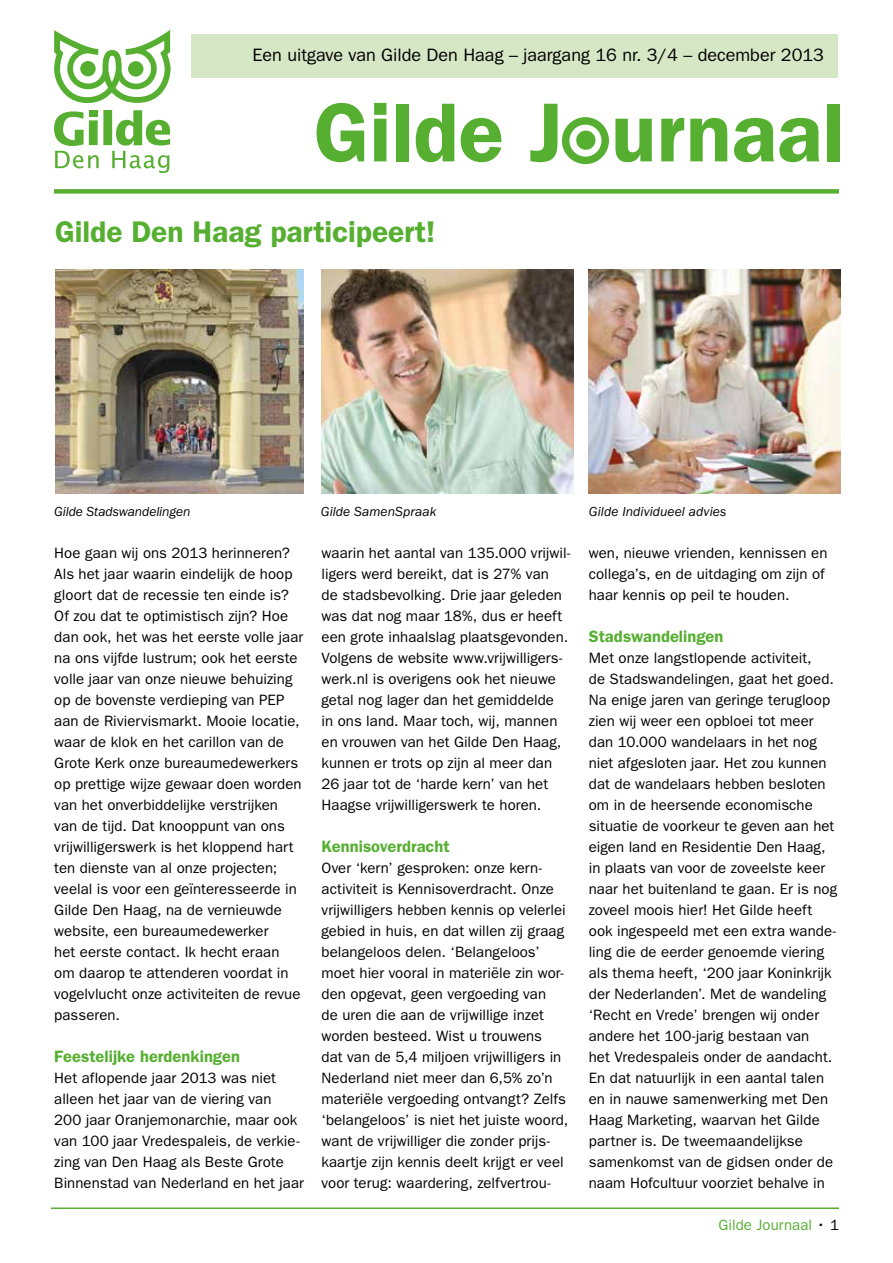
<style>
.page{position:relative;width:893px;height:1263px;background:#fff}
.page>*{position:absolute;margin:0;border:0;box-sizing:border-box;transform-origin:0 0}
.t1{font:600 84px "ITC Franklin Gothic Std";color:#56af31}
.t2{font:600 30px "ITC Franklin Gothic Std";letter-spacing:-.005em;color:#56af31}
.t3{font:18px "ITC Franklin Gothic Std";color:#000}
.t4{font:600 16.5px "ITC Franklin Gothic Std";color:#56af31}
.t5{font:15px/21px "ITC Franklin Gothic Std";letter-spacing:.005em;color:#000}
.t6{font:15px "ITC Franklin Gothic Std";letter-spacing:.005em;color:#56af31}
.t7{font:italic 13.5px "ITC Franklin Gothic Std";letter-spacing:.005em;color:#000}
.s1{font-size:66px}
.s2{color:#000}
</style>
<div class="page">
<hr style="left:51px;top:1207px;width:788px;height:2px;background:#56af31">
<div style="left:191px;top:35px;width:647px;height:43px;background:#d6e7c5"></div>
<svg style="left:54px;top:30px;width:117px;height:73px"></svg>
<div style="left:89px;top:110px;width:9px;height:6px;background:#56af31"></div>
<div style="left:103px;top:110px;width:9px;height:35px;background:#56af31"></div>
<svg style="left:54px;top:111px;width:45px;height:57px"></svg>
<svg style="left:112px;top:110px;width:58px;height:63px"></svg>
<div style="left:54px;top:189px;width:785px;height:5px;background:#56af31"></div>
<div style="left:562px;top:117px;width:47px;height:47px;border:8px solid #56af31;border-radius:50%"></div>
<img style="left:55px;top:269px;width:249px;height:224px">
<img style="left:322px;top:269px;width:252px;height:224px">
<img style="left:589px;top:269px;width:252px;height:224px">
<p class="t3" style="left:252px;top:45px;width:573px">Een uitgave van Gilde Den Haag – jaargang 16 nr. 3/4 – december 2013</p>
<h1 class="t1" style="left:314px;top:83px;width:531px">Gilde J<span class="s1">•</span>urnaal</h1>
<h2 class="t2" style="left:55px;top:214px;width:382px">Gilde Den Haag participeert!</h2>
<p class="t7" style="left:54px;top:504px;width:138px">Gilde Stadswandelingen</p>
<p class="t7" style="left:321px;top:504px;width:117px">Gilde SamenSpraak</p>
<p class="t7" style="left:589px;top:504px;width:139px">Gilde Individueel advies</p>
<p class="t5" style="left:54px;top:543px;width:250px">Hoe gaan wij ons 2013 herinneren?<br>Als het jaar waarin eindelijk de hoop gloort dat de recessie ten einde is?<br>Of zou dat te optimistisch zijn? Hoe dan ook, het was het eerste volle jaar na ons vijfde lustrum; ook het eerste volle jaar van onze nieuwe behuizing op de bovenste verdieping van PEP aan de Riviervismarkt. Mooie locatie, waar de klok en het carillon van de Grote Kerk onze bureaumedewerkers op prettige wijze gewaar doen worden van het onverbiddelijke verstrijken van de tijd. Dat knooppunt van ons vrijwilligerswerk is het kloppend hart ten dienste van al onze projecten; veelal is voor een geïnteresseerde in Gilde Den Haag, na de vernieuwde website, een bureaumedewerker<br>het eerste contact. Ik hecht eraan om daarop te attenderen voordat in vogelvlucht onze activiteiten de revue passeren.</p>
<p class="t4" style="left:54px;top:1047px;width:187px">Feestelijke herdenkingen</p>
<p class="t5" style="left:54px;top:1068px;width:251px">Het aflopende jaar 2013 was niet alleen het jaar van de viering van<br>200 jaar Oranjemonarchie, maar ook van 100 jaar Vredespaleis, de verkie&shy;zing van Den Haag als Beste Grote Binnenstad van Nederland en het jaar</p>
<p class="t5" style="left:322px;top:543px;width:250px">waarin het aantal van 135.000 vrijwil&shy;ligers werd bereikt, dat is 27% van<br>de stadsbevolking. Drie jaar geleden was dat nog maar 18%, dus er heeft een grote inhaalslag plaatsgevonden.<br>Volgens de website www.vrijwilligers&shy;werk.nl is overigens ook het nieuwe getal nog lager dan het gemiddelde<br>in ons land. Maar toch, wij, mannen en vrouwen van het Gilde Den Haag, kunnen er trots op zijn al meer dan 26 jaar tot de ‘harde kern’ van het Haagse vrijwilligerswerk te horen.</p>
<p class="t4" style="left:322px;top:837px;width:130px">Kennisoverdracht</p>
<p class="t5" style="left:322px;top:858px;width:248px">Over ‘kern’ gesproken: onze kern&shy;activiteit is Kennisoverdracht. Onze vrijwilligers hebben kennis op velerlei gebied in huis, en dat willen zij graag belangeloos delen. ‘Belangeloos’ moet hier vooral in materiële zin wor&shy;den opgevat, geen vergoeding van<br>de uren die aan de vrijwillige inzet worden besteed. Wist u trouwens<br>dat van de 5,4 miljoen vrijwilligers in Nederland niet meer dan 6,5% zo’n materiële vergoeding ontvangt? Zelfs ‘belangeloos’ is niet het juiste woord, want de vrijwilliger die zonder prijs&shy;kaartje zijn kennis deelt krijgt er veel voor terug: waardering, zelfvertrou-</p>
<p class="t5" style="left:589px;top:543px;width:240px">wen, nieuwe vrienden, kennissen en collega’s, en de uitdaging om zijn of haar kennis op peil te houden.</p>
<p class="t4" style="left:589px;top:627px;width:136px">Stadswandelingen</p>
<p class="t5" style="left:589px;top:648px;width:250px">Met onze langstlopende activiteit,<br>de Stadswandelingen, gaat het goed.<br>Na enige jaren van geringe terugloop zien wij weer een opbloei tot meer dan 10.000 wandelaars in het nog niet afgesloten jaar. Het zou kunnen dat de wandelaars hebben besloten om in de heersende economische situatie de voorkeur te geven aan het eigen land en Residentie Den Haag, in plaats van voor de zoveelste keer naar het buitenland te gaan. Er is nog zoveel moois hier! Het Gilde heeft ook ingespeeld met een extra wande&shy;ling die de eerder genoemde viering als thema heeft, ‘200 jaar Koninkrijk der Nederlanden’. Met de wandeling ‘Recht en Vrede’ brengen wij onder andere het 100-jarig bestaan van<br>het Vredespaleis onder de aandacht.<br>En dat natuurlijk in een aantal talen en in nauwe samenwerking met Den Haag Marketing, waarvan het Gilde partner is. De tweemaandelijkse samenkomst van de gidsen onder de naam Hofcultuur voorziet behalve in</p>
<p class="t6" style="left:718px;top:1216px;width:122px">Gilde Journaal <span class="s2">• 1</span></p>
</div>
